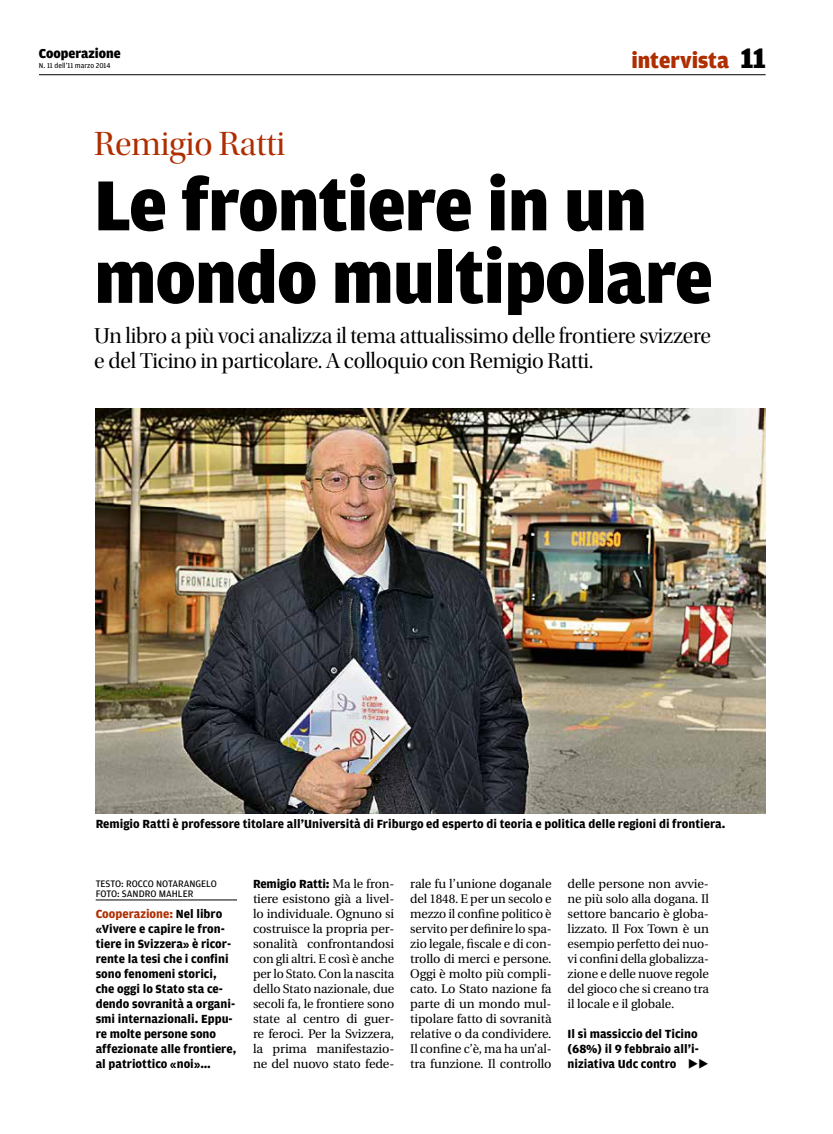
<style>
.page{position:relative;width:833px;height:1134px;background:#fff}
.page>*{position:absolute;margin:0;border:0;box-sizing:border-box;transform-origin:0 0}
.t1{font:900 75px/72.5px "Amplitude";letter-spacing:-.01em;color:#000}
.t2{font:35px "Utopia Std Disp";color:#af2e00}
.t3{font:22.5px/25px "Utopia Std Disp";letter-spacing:-.01em;color:#000}
.t4{font:900 22.5px "Amplitude";color:#af2e00}
.t5{font:900 13.75px "Amplitude";color:#000}
.t6{font:12.5px/15px "Utopia";letter-spacing:-.01em;color:#000;text-align:justify}
.t7{font:700 12.5px/15px "Amplitude";color:#000}
.t8{font:10px/10px "Amplitude";color:#000}
.t9{font:7.5px "Amplitude";color:#000}
.s1{font-size:30px;color:#000}
.s2{color:#af2e00}
.s3{font-family:"Utopia";font-weight:400}
</style>
<div class="page">
<img style="left:96px;top:408px;width:669px;height:405px">
<hr style="left:96px;top:900px;width:141px;height:1px;background:#000">
<hr style="left:39px;top:74px;width:726px;height:1px;background:#000">
<p class="t5" style="left:39px;top:46px;width:83px">Cooperazione</p>
<p class="t9" style="left:39px;top:61px;width:73px">N. 11 dell’11 marzo 2014</p>
<h2 class="t2" style="left:94px;top:125px;width:192px">Remigio Ratti</h2>
<h3 class="t4" style="left:631px;top:48px;width:136px">intervista <span class="s1">11</span></h3>
<h1 class="t1" style="left:94px;top:170px;width:620px">Le frontiere in un mondo multipolare</h1>
<h3 class="t3" style="left:94px;top:324px;width:618px">Un libro a più voci analizza il tema attualissimo delle frontiere svizzere e del Ticino in particolare. A colloquio con Remigio Ratti.</h3>
<p class="t7" style="left:96px;top:817px;width:631px">Remigio Ratti è professore titolare all’Università di Friburgo ed esperto di teoria e politica delle regioni di frontiera.</p>
<p class="t8" style="left:96px;top:879px;width:123px">TESTO: ROCCO NOTARANGELO<br>FOTO: SANDRO MAHLER</p>
<p class="t7" style="left:96px;top:907px;width:142px"><span class="s2">Cooperazione:</span> Nel libro «Vivere e capire le fron&shy;tiere in Svizzera» è ricor&shy;rente la tesi che i confini sono fenomeni storici, che oggi lo Stato sta ce&shy;dendo sovranità a organi&shy;smi internazionali. Eppu&shy;re molte persone sono affezionate alle frontiere, al patriottico «noi»…</p>
<p class="t7" style="left:253px;top:877px;width:143px">Remigio Ratti: <span class="s3">Ma le fron-</span></p>
<p class="t6" style="left:253px;top:892px;width:143px">tiere esistono già a livel&shy;lo individuale. Ognuno si costruisce la propria per&shy;sonalità confrontandosi con gli altri. E così è anche per lo Stato. Con la nascita dello Stato nazionale, due secoli fa, le frontiere sono state al centro di guer&shy;re feroci. Per la Svizzera, la prima manifestazio&shy;ne del nuovo stato fede-</p>
<p class="t6" style="left:410px;top:877px;width:143px">rale fu l’unione doganale del 1848. E per un secolo e mezzo il confine politico è servito per definire lo spa&shy;zio legale, fiscale e di con&shy;trollo di merci e persone.<br>Oggi è molto più compli&shy;cato. Lo Stato nazione fa parte di un mondo mul&shy;tipolare fatto di sovranità relative o da condividere.<br>Il confine c’è, ma ha un’al&shy;tra funzione. Il controllo</p>
<p class="t6" style="left:567px;top:877px;width:143px">delle persone non avvie&shy;ne più solo alla dogana. Il settore bancario è globa&shy;lizzato. Il Fox Town è un esempio perfetto dei nuo&shy;vi confini della globalizza&shy;zione e delle nuove regole del gioco che si creano tra il locale e il globale.</p>
<p class="t7" style="left:567px;top:1027px;width:133px;text-align:justify">Il sì massiccio del Ticino (68%) il 9 febbraio all’i&shy;niziativa Udc contro</p>
</div>
